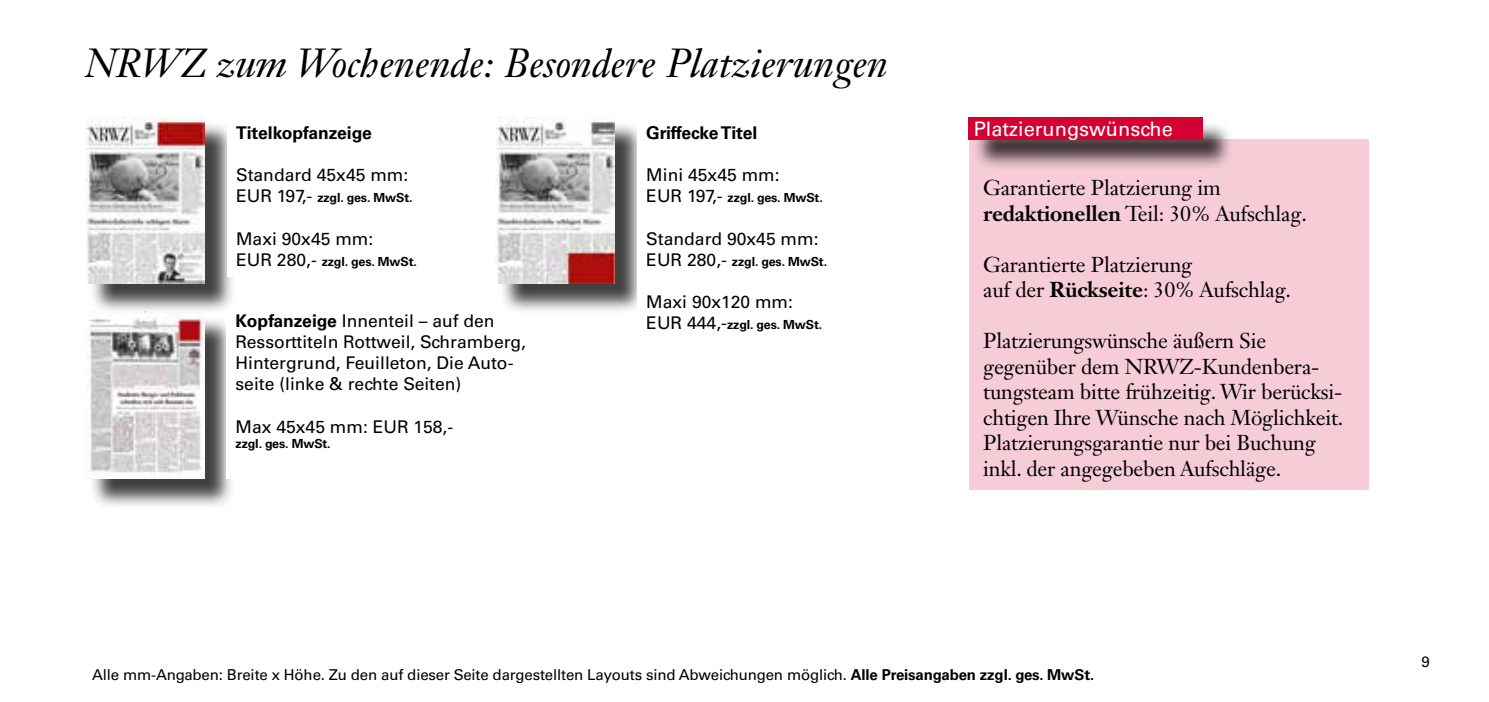
<style>
.page{position:relative;width:1489px;height:702px;background:#fff}
.page>*{position:absolute;margin:0;border:0;box-sizing:border-box;transform-origin:0 0}
.t1{font:italic 40px "Janson Text LT Std";color:#000}
.t2{font:21.25px/25.5px "Janson Text LT Std";letter-spacing:-.01em;color:#000}
.t3{font:20px "Univers";color:#fff}
.t4{font:17.5px/21px "Univers";color:#000}
.t5{font:700 17.5px "Univers";color:#000}
.t6{font:15px "Univers";letter-spacing:-.01em;color:#000}
.t7{font:700 12.5px "Univers";letter-spacing:-.01em;color:#000}
.s1{font-weight:400;font-size:17.5px}
.s2{font-weight:700}
</style>
<div class="page">
<div style="left:89px;top:315px;width:146px;height:194px;background:#000;opacity:.75"></div>
<img style="left:85px;top:314px;width:119px;height:164px">
<div style="left:227px;top:305px;width:311px;height:173px;background:#fff"></div>
<div style="left:499px;top:121px;width:147px;height:193px;background:#000;opacity:.75"></div>
<img style="left:495px;top:117px;width:120px;height:166px">
<div style="left:637px;top:117px;width:202px;height:222px;background:#fff"></div>
<div style="left:89px;top:121px;width:147px;height:193px;background:#000;opacity:.75"></div>
<img style="left:85px;top:117px;width:120px;height:166px">
<div style="left:227px;top:117px;width:201px;height:159px;background:#fff"></div>
<div style="left:969px;top:139px;width:399px;height:351px;background:#f6ccd6"></div>
<div style="left:972px;top:121px;width:261px;height:50px;background:#000;opacity:.75"></div>
<div style="left:968px;top:117px;width:234px;height:23px;background:#d40032"></div>
<h1 class="t1" style="left:85px;top:39px;width:804px">NRWZ zum Wochenende: Besondere Platzierungen</h1>
<p class="t5" style="left:236px;top:122px;width:137px">Titelkopfanzeige</p>
<p class="t4" style="left:236px;top:165px;width:174px">Standard 45x45 mm:</p>
<p class="t7" style="left:236px;top:190px;width:178px"><span class="s1">EUR 197,-</span> zzgl. ges. MwSt.</p>
<p class="t4" style="left:236px;top:228px;width:139px">Maxi 90x45 mm:</p>
<p class="t7" style="left:236px;top:254px;width:182px"><span class="s1">EUR 280,-</span> zzgl. ges. MwSt.</p>
<p class="t4" style="left:235px;top:310px;width:292px"><span class="s2">Kopfanzeige</span> Innenteil – auf den Ressorttiteln Rottweil, Schramberg, Hintergrund, Feuilleton, Die Auto&shy;seite (linke &amp; rechte Seiten)</p>
<p class="t4" style="left:235px;top:416px;width:219px">Max 45x45 mm: EUR 158,-</p>
<p class="t7" style="left:235px;top:436px;width:97px">zzgl. ges. MwSt.</p>
<p class="t5" style="left:646px;top:122px;width:112px">Griffecke Titel</p>
<p class="t4" style="left:646px;top:165px;width:135px">Mini 45x45 mm:</p>
<p class="t7" style="left:646px;top:190px;width:178px"><span class="s1">EUR 197,-</span> zzgl. ges. MwSt.</p>
<p class="t4" style="left:646px;top:228px;width:174px">Standard 90x45 mm:</p>
<p class="t7" style="left:646px;top:254px;width:182px"><span class="s1">EUR 280,-</span> zzgl. ges. MwSt.</p>
<p class="t4" style="left:646px;top:291px;width:148px">Maxi 90x120 mm:</p>
<p class="t7" style="left:646px;top:317px;width:177px"><span class="s1">EUR 444,-</span>zzgl. ges. MwSt.</p>
<p class="t3" style="left:973px;top:117px;width:200px">Platzierungswünsche</p>
<p class="t2" style="left:983px;top:175px;width:325px">Garantierte Platzierung im <span class="s2">redaktionellen</span> Teil: 30% Aufschlag.</p>
<p class="t2" style="left:983px;top:251px;width:309px">Garantierte Platzierung<br>auf der <span class="s2">Rückseite</span>: 30% Aufschlag.</p>
<p class="t2" style="left:983px;top:328px;width:362px">Platzierungswünsche äußern Sie gegenüber dem NRWZ-Kundenbera&shy;tungsteam bitte frühzeitig. Wir berücksi&shy;chtigen Ihre Wünsche nach Möglichkeit.<br>Platzierungsgarantie nur bei Buchung inkl. der angegebeben Aufschläge.</p>
<p class="t6" style="left:92px;top:665px;width:1003px">Alle mm-Angaben: Breite x Höhe. Zu den auf dieser Seite dargestellten Layouts sind Abweichungen möglich. <span class="s2">Alle Preisangaben zzgl. ges. MwSt.</span></p>
<p class="t6" style="left:1421px;top:653px;width:10px">9</p>
</div>
